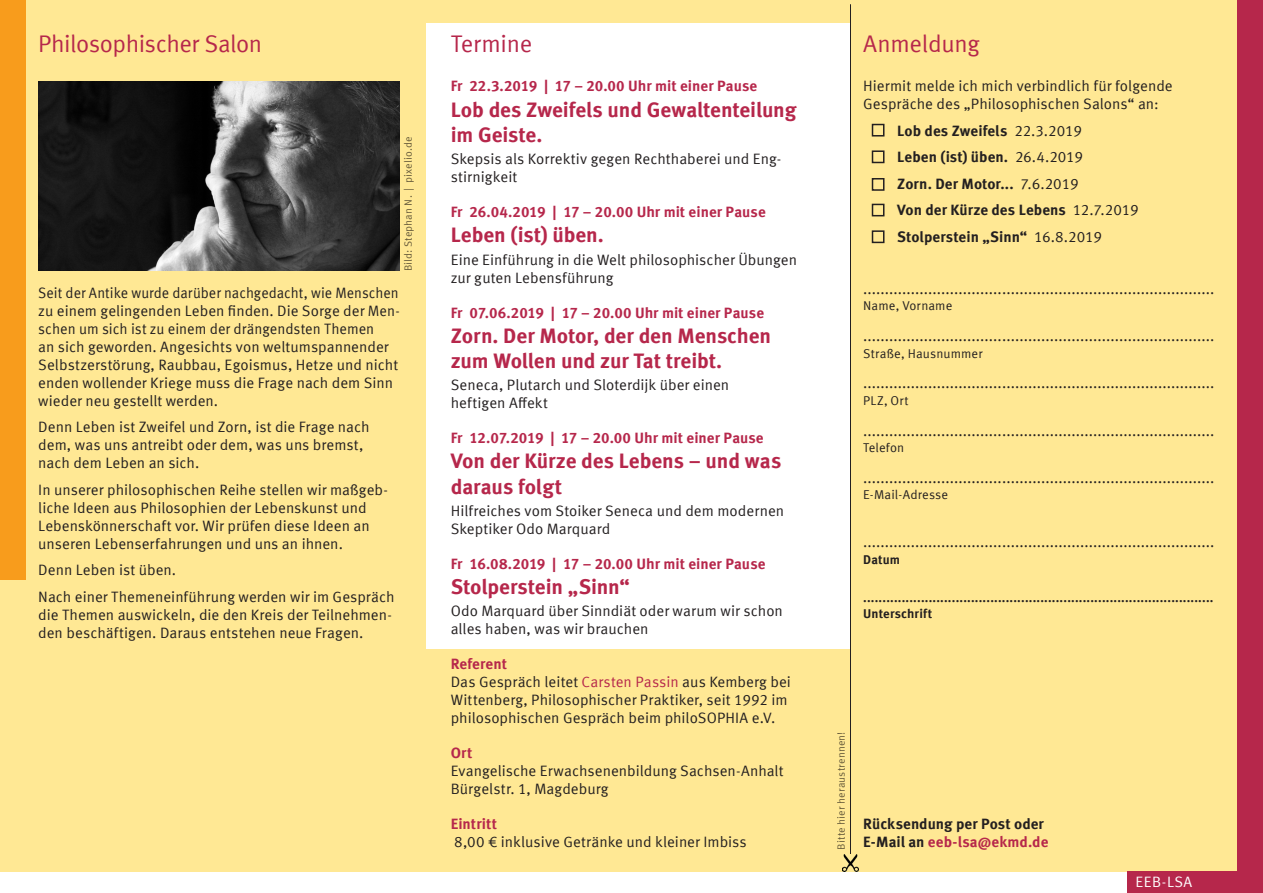
<style>
.page{position:relative;width:1263px;height:893px;background:#fff}
.page>*{position:absolute;margin:0;border:0;box-sizing:border-box;transform-origin:0 0}
.Überschr_3{font:24px "Meta Offc Norm";letter-spacing:-.015em;color:#b6274b}
.Veranstaltung{font:700 21px/25.2px "Meta Offc";letter-spacing:-.005em;color:#b6274b}
.t1{font:15px/18px "Meta Offc Norm";color:#231f20}
.t2{font:15px/18px "Meta Offc Norm";color:#231f20;scale:.94 1}
.Datum_VA{font:700 15px "Meta Offc";color:#b6274b}
.Fließtext_Fett{font:700 15px "Meta Offc";letter-spacing:.005em;color:#231f20}
.Fließtext_Fett-2{font:700 15px "Meta Offc";letter-spacing:.01em;color:#b6274b}
.t3{font:15px "Meta Offc Norm";letter-spacing:.04em;color:#fff}
.Adresse{font:700 12.75px "Meta Offc";letter-spacing:.01em;color:#231f20}
.Adresse-2{font:12.75px "Meta Offc Norm";letter-spacing:.01em;color:#231f20}
.t4{font:10.5px "Meta Offc Norm";letter-spacing:.015em;color:#231f20}
.s1{color:#b6274b}
.s2{font-family:"Meta Offc Norm";font-weight:400}
.s3{color:#231f20}
</style>
<div class="page">
<div style="left:0;top:0;width:1237px;height:872px;background:#ffe894"></div>
<div style="left:426px;top:23px;width:424px;height:625px;background:#fff"></div>
<div style="left:1237px;top:0;width:26px;height:893px;background:#b6274b"></div>
<div style="left:1127px;top:872px;width:136px;height:21px;background:#b6274b"></div>
<div style="left:0;top:0;width:26px;height:579px;background:#f89c1c"></div>
<div style="left:872px;top:178px;width:12px;height:13px;border:2px solid #231f20"></div>
<img style="left:38px;top:82px;width:362px;height:188px">
<hr style="left:850px;top:4px;width:1px;height:855px;background:#231f20">
<img style="left:843px;top:855px;width:15px;height:17px">
<div style="left:872px;top:124px;width:12px;height:13px;border:2px solid #231f20"></div>
<div style="left:872px;top:150px;width:12px;height:13px;border:2px solid #231f20"></div>
<div style="left:872px;top:204px;width:12px;height:12px;border:2px solid #231f20"></div>
<div style="left:872px;top:230px;width:12px;height:13px;border:2px solid #231f20"></div>
<p class="Überschr_3" style="left:38px;top:30px;width:225px">Philosophischer Salon</p>
<p class="t4" style="left:402px;top:271px;width:136px;rotate:-90deg">Bild: Stephan N. | pixelio.de</p>
<p class="t2" style="left:38px;top:284px;width:386px">Seit der Antike wurde darüber nachgedacht, wie Menschen zu einem gelingenden Leben finden. Die Sorge der Men&shy;schen um sich ist zu einem der drängendsten Themen<br>an sich geworden. Angesichts von weltumspannender Selbstzerstörung, Raubbau, Egoismus, Hetze und nicht enden wollender Kriege muss die Frage nach dem Sinn wieder neu gestellt werden.</p>
<p class="t1" style="left:38px;top:419px;width:333px">Denn Leben ist Zweifel und Zorn, ist die Frage nach dem, was uns antreibt oder dem, was uns bremst, nach dem Leben an sich.</p>
<p class="t1" style="left:38px;top:481px;width:351px">In unserer philosophischen Reihe stellen wir maßgeb&shy;liche Ideen aus Philosophien der Lebenskunst und Lebenskönnerschaft vor. Wir prüfen diese Ideen an unseren Lebenserfahrungen und uns an ihnen.</p>
<p class="t1" style="left:38px;top:562px;width:139px">Denn Leben ist üben.</p>
<p class="t1" style="left:38px;top:588px;width:358px">Nach einer Themeneinführung werden wir im Gespräch die Themen auswickeln, die den Kreis der Teilnehmen&shy;den beschäftigen. Daraus entstehen neue Fragen.</p>
<p class="Überschr_3" style="left:451px;top:30px;width:83px">Termine</p>
<p class="Datum_VA" style="left:451px;top:77px;width:308px">Fr 22.3.2019 | 17 – 20.00 Uhr mit einer Pause</p>
<p class="Veranstaltung" style="left:451px;top:97px;width:347px">Lob des Zweifels und Gewaltenteilung im Geiste.</p>
<p class="t1" style="left:451px;top:150px;width:332px">Skepsis als Korrektiv gegen Rechthaberei und Eng&shy;stirnigkeit</p>
<p class="Datum_VA" style="left:451px;top:203px;width:317px">Fr 26.04.2019 | 17 – 20.00 Uhr mit einer Pause</p>
<p class="Veranstaltung" style="left:451px;top:223px;width:155px">Leben (ist) üben.</p>
<p class="t1" style="left:451px;top:251px;width:348px">Eine Einführung in die Welt philosophischer Übungen zur guten Lebensführung</p>
<p class="Datum_VA" style="left:451px;top:303px;width:315px">Fr 07.06.2019 | 17 – 20.00 Uhr mit einer Pause</p>
<p class="Veranstaltung" style="left:451px;top:323px;width:322px">Zorn. Der Motor, der den Menschen zum Wollen und zur Tat treibt.</p>
<p class="t1" style="left:451px;top:376px;width:280px">Seneca, Plutarch und Sloterdijk über einen heftigen Affekt</p>
<p class="Datum_VA" style="left:451px;top:429px;width:314px">Fr 12.07.2019 | 17 – 20.00 Uhr mit einer Pause</p>
<p class="Veranstaltung" style="left:451px;top:449px;width:332px">Von der Kürze des Lebens – und was daraus folgt</p>
<p class="t1" style="left:451px;top:502px;width:335px">Hilfreiches vom Stoiker Seneca und dem modernen<br>Skeptiker Odo Marquard</p>
<p class="Datum_VA" style="left:451px;top:555px;width:316px">Fr 16.08.2019 | 17 – 20.00 Uhr mit einer Pause</p>
<p class="Veranstaltung" style="left:451px;top:575px;width:180px">Stolperstein „Sinn“</p>
<p class="t1" style="left:451px;top:602px;width:334px">Odo Marquard über Sinndiät oder warum wir schon alles haben, was wir brauchen</p>
<p class="Datum_VA" style="left:451px;top:655px;width:58px">Referent</p>
<p class="t1" style="left:451px;top:673px;width:342px">Das Gespräch leitet <span class="s1">Carsten Passin</span> aus Kemberg bei<br>Wittenberg, Philosophischer Praktiker, seit 1992 im philosophischen Gespräch beim philoSOPHIA e.V.</p>
<p class="Datum_VA" style="left:451px;top:744px;width:23px">Ort</p>
<p class="t1" style="left:451px;top:762px;width:334px">Evangelische Erwachsenenbildung Sachsen-Anhalt<br>Bürgelstr. 1, Magdeburg</p>
<p class="Datum_VA" style="left:451px;top:815px;width:48px">Eintritt</p>
<p class="t1" style="left:454px;top:833px;width:294px">8,00 € inklusive Getränke und kleiner Imbiss</p>
<p class="Überschr_3" style="left:863px;top:30px;width:118px">Anmeldung</p>
<p class="t1" style="left:863px;top:78px;width:311px">Hiermit melde ich mich verbindlich für folgende<br>Gespräche des „Philosophischen Salons“ an:</p>
<p class="Fließtext_Fett" style="left:897px;top:122px;width:186px">Lob des Zweifels <span class="s2">22.3.2019</span></p>
<p class="Fließtext_Fett" style="left:897px;top:148px;width:187px">Leben (ist) üben. <span class="s2">26.4.2019</span></p>
<p class="Fließtext_Fett" style="left:897px;top:175px;width:183px">Zorn. Der Motor... <span class="s2">7.6.2019</span></p>
<p class="Fließtext_Fett" style="left:897px;top:201px;width:243px">Von der Kürze des Lebens <span class="s2">12.7.2019</span></p>
<p class="Fließtext_Fett" style="left:897px;top:228px;width:206px">Stolperstein „Sinn“ <span class="s2">16.8.2019</span></p>
<p class="t1" style="left:863px;top:280px;width:353px">.................................................................................</p>
<p class="Adresse-2" style="left:863px;top:299px;width:91px">Name, Vorname</p>
<p class="t1" style="left:863px;top:327px;width:353px">.................................................................................</p>
<p class="Adresse-2" style="left:863px;top:346px;width:121px">Straße, Hausnummer</p>
<p class="t1" style="left:863px;top:375px;width:353px">.................................................................................</p>
<p class="Adresse-2" style="left:863px;top:393px;width:47px">PLZ, Ort</p>
<p class="t1" style="left:863px;top:422px;width:353px">.................................................................................</p>
<p class="Adresse-2" style="left:863px;top:440px;width:42px">Telefon</p>
<p class="t1" style="left:863px;top:469px;width:353px">.................................................................................</p>
<p class="Adresse-2" style="left:863px;top:488px;width:86px">E-Mail-Adresse</p>
<p class="t1" style="left:863px;top:533px;width:353px">.................................................................................</p>
<p class="Adresse" style="left:863px;top:552px;width:38px">Datum</p>
<p class="Adresse" style="left:863px;top:589px;width:352px">...........................................................................................</p>
<p class="Adresse" style="left:863px;top:606px;width:71px">Unterschrift</p>
<p class="t4" style="left:835px;top:850px;width:119px;rotate:-90deg">Bitte hier heraustrennen!</p>
<p class="Fließtext_Fett" style="left:863px;top:815px;width:182px">Rücksendung per Post oder</p>
<p class="Fließtext_Fett-2" style="left:863px;top:833px;width:187px"><span class="s3">E-Mail an</span> eeb-lsa@ekmd.de</p>
<p class="t3" style="left:1135px;top:873px;width:58px">EEB-LSA</p>
</div>
